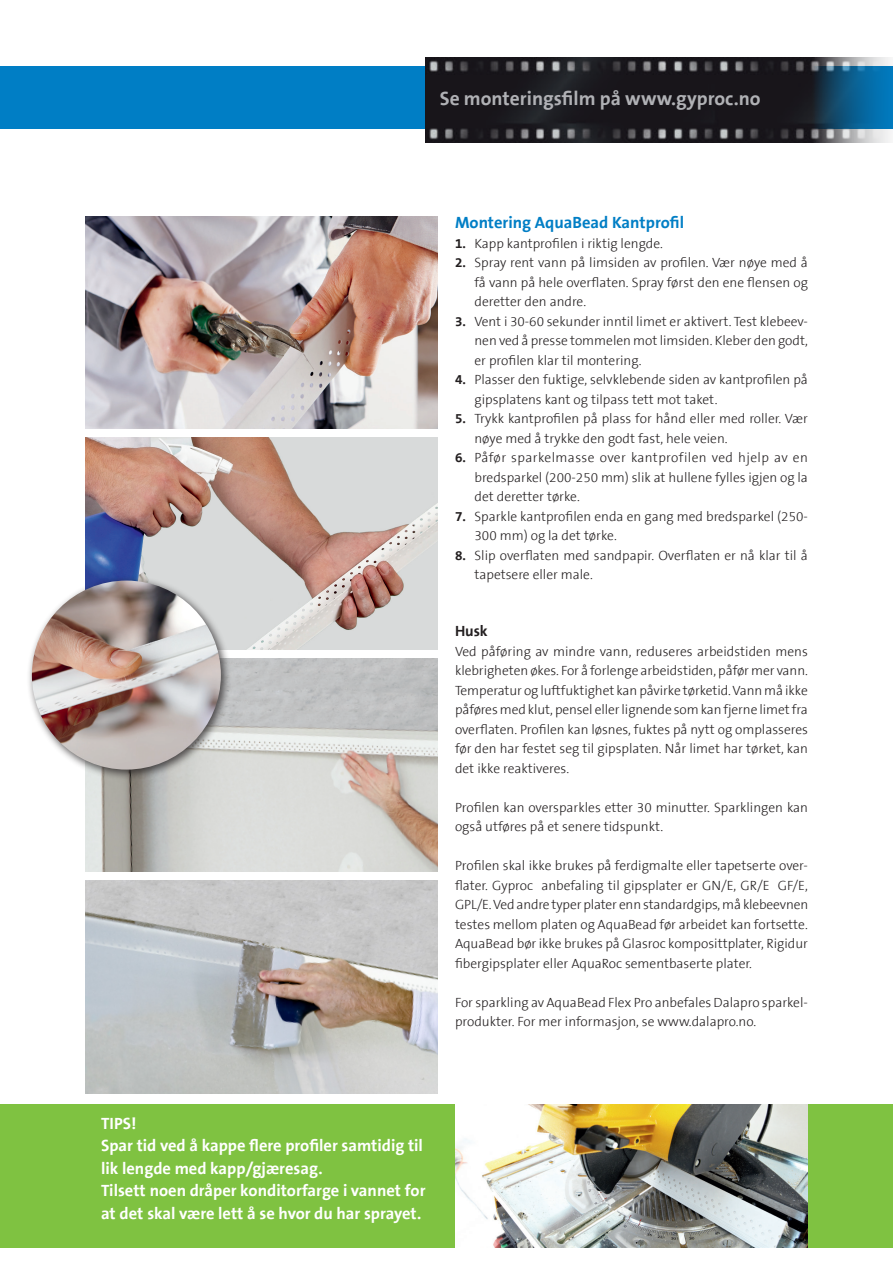
<style>
.page{position:relative;width:893px;height:1263px;background:#fff}
.page>*{position:absolute;margin:0;border:0;box-sizing:border-box;transform-origin:0 0}
.t1{font:700 19.5px "The Sans B7";color:#b0b1b5}
.t2{font:700 16.5px/22.5px "The Sans B7";color:#fff}
.t3{font:700 16.5px "The Sans B7";color:#007ec5}
.t4{font:700 15px "The Sans B7";color:#231f20}
.t5{font:300 13.5px/19.5px "The Sans B3";color:#231f20}
.s1{font-family:"The Sans B7";font-weight:700}
</style>
<div class="page">
<div style="left:0;top:66px;width:893px;height:63px;background:#007ec5"></div>
<img style="left:85px;top:659px;width:353px;height:212px">
<img style="left:85px;top:216px;width:353px;height:213px">
<img style="left:85px;top:437px;width:353px;height:213px">
<div style="left:0;top:1105px;width:893px;height:143px;background:#7fc241"></div>
<img style="left:425px;top:57px;width:466px;height:86px">
<img style="left:85px;top:881px;width:353px;height:212px">
<div style="left:27px;top:575px;width:205px;height:205px;background:#231f20;opacity:.75"></div>
<img style="left:32px;top:581px;width:189px;height:189px;border-radius:94px">
<img style="left:455px;top:1105px;width:353px;height:143px">
<h1 class="t1" style="left:440px;top:88px;width:322px">Se monteringsfilm på www.gyproc.no</h1>
<p class="t3" style="left:455px;top:214px;width:231px">Montering AquaBead Kantprofil</p>
<p class="t5" style="left:455px;top:234px;width:210px"><span class="s1">1.</span> Kapp kantprofilen i riktig lengde.</p>
<p class="t5" style="left:474px;top:253px;width:335px;text-align:justify;text-indent:-20px"><span class="s1">2.</span> Spray rent vann på limsiden av profilen. Vær nøye med å få vann på hele overflaten. Spray først den ene flensen og deretter den andre.</p>
<p class="t5" style="left:474px;top:312px;width:335px;text-align:justify;text-indent:-20px"><span class="s1">3.</span> Vent i 30-60 sekunder inntil limet er aktivert. Test klebeev&shy;nen ved å presse tommelen mot limsiden. Kleber den godt, er profilen klar til montering.</p>
<p class="t5" style="left:474px;top:370px;width:335px;text-indent:-20px"><span class="s1">4.</span> Plasser den fuktige, selvklebende siden av kantprofilen på gipsplatens kant og tilpass tett mot taket.</p>
<p class="t5" style="left:474px;top:409px;width:335px;text-indent:-20px"><span class="s1">5.</span> Trykk kantprofilen på plass for hånd eller med roller. Vær nøye med å trykke den godt fast, hele veien.</p>
<p class="t5" style="left:474px;top:448px;width:335px;text-align:justify;text-indent:-20px"><span class="s1">6.</span> Påfør sparkelmasse over kantprofilen ved hjelp av en bredsparkel (200-250 mm) slik at hullene fylles igjen og la det deretter tørke.</p>
<p class="t5" style="left:474px;top:507px;width:335px;text-indent:-20px"><span class="s1">7.</span> Sparkle kantprofilen enda en gang med bredsparkel (250-<br>300 mm) og la det tørke.</p>
<p class="t5" style="left:474px;top:546px;width:335px;text-indent:-20px"><span class="s1">8.</span> Slip overflaten med sandpapir. Overflaten er nå klar til å tapetsere eller male.</p>
<p class="t4" style="left:455px;top:623px;width:34px">Husk</p>
<p class="t5" style="left:455px;top:642px;width:354px;text-align:justify">Ved påføring av mindre vann, reduseres arbeidstiden mens klebrigheten økes. For å forlenge arbeidstiden, påfør mer vann.<br>Temperatur og luftfuktighet kan påvirke tørketid. Vann må ikke påføres med klut, pensel eller lignende som kan fjerne limet fra overflaten. Profilen kan løsnes, fuktes på nytt og omplasseres før den har festet seg til gipsplaten. Når limet har tørket, kan det ikke reaktiveres.</p>
<p class="t5" style="left:455px;top:798px;width:354px">Profilen kan oversparkles etter 30 minutter. Sparklingen kan også utføres på et senere tidspunkt.</p>
<p class="t5" style="left:455px;top:856px;width:355px;text-align:justify">Profilen skal ikke brukes på ferdigmalte eller tapetserte over&shy;flater. Gyproc anbefaling til gipsplater er GN/E, GR/E GF/E, GPL/E. Ved andre typer plater enn standardgips, må klebeevnen testes mellom platen og AquaBead før arbeidet kan fortsette.<br>AquaBead bør ikke brukes på Glasroc komposittplater, Rigidur fibergipsplater eller AquaRoc sementbaserte plater.</p>
<p class="t5" style="left:455px;top:993px;width:354px">For sparkling av AquaBead Flex Pro anbefales Dalapro sparkel&shy;produkter. For mer informasjon, se www.dalapro.no.</p>
<p class="t2" style="left:101px;top:1112px;width:326px">TIPS!<br>Spar tid ved å kappe flere profiler samtidig til lik lengde med kapp/gjæresag.<br>Tilsett noen dråper konditorfarge i vannet for at det skal være lett å se hvor du har sprayet.</p>
</div>
